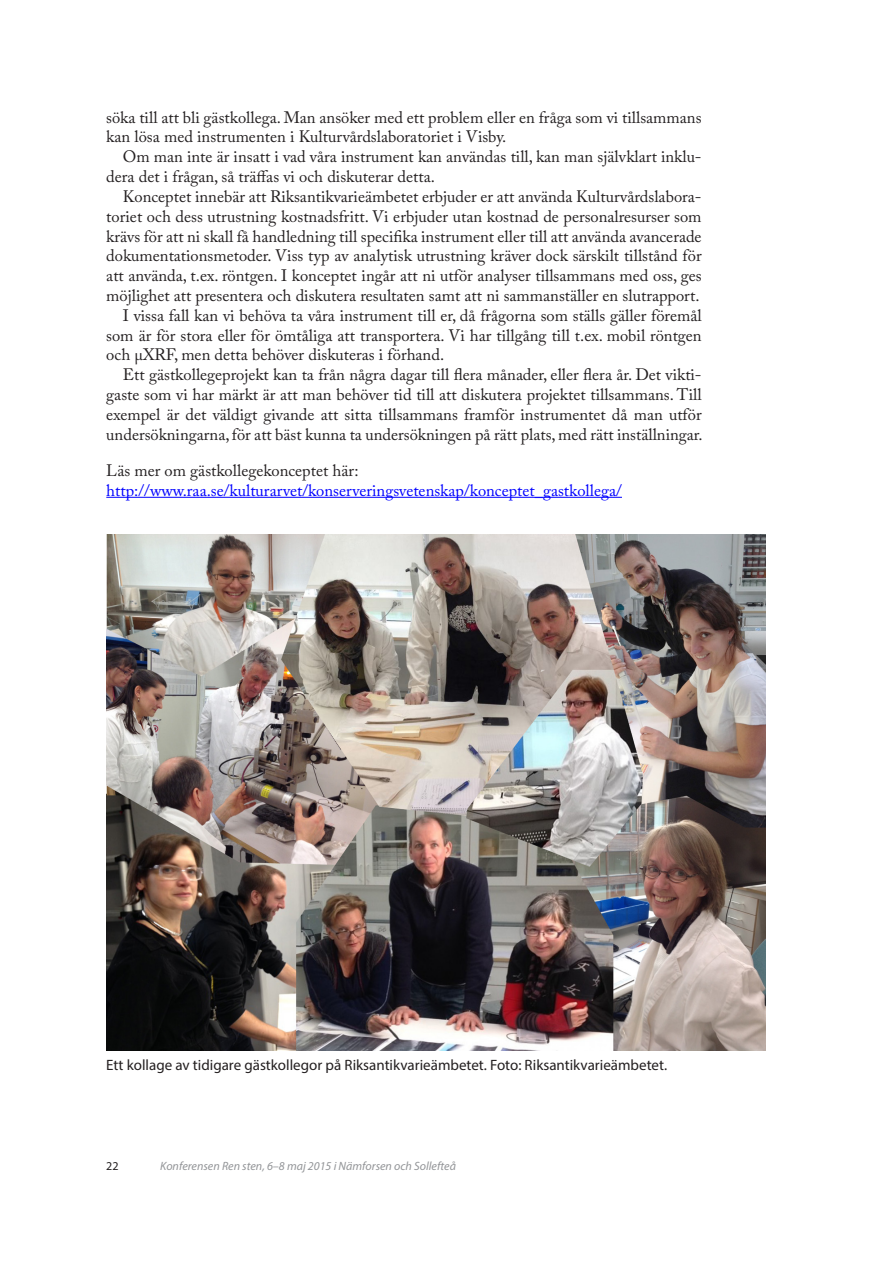
<style>
.page{position:relative;width:893px;height:1263px;background:#fff}
.page>*{position:absolute;margin:0;border:0;box-sizing:border-box;transform-origin:0 0}
.t1{font:16.5px/19.8px "Adobe Caslon Pro";color:#231f20;text-align:justify}
.t2{font:16.5px/19.8px "Adobe Caslon Pro";color:#00f}
.t3{font:15px "Myriad Pro";color:#231f20}
.t4{font:italic 12px "Myriad Pro";color:#939598}
.t5{font:12px "Myriad Pro";color:#231f20}
.s1{color:#231f20}
</style>
<div class="page">
<hr style="left:106px;top:497px;width:516px;height:1px;background:#00f">
<img style="left:106px;top:534px;width:659px;height:516px">
<p class="t1" style="left:106px;top:107px;width:597px">söka till att bli gästkollega. Man ansöker med ett problem eller en fråga som vi tillsammans kan lösa med instrumenten i Kulturvårdslaboratoriet i Visby.</p>
<p class="t1" style="left:106px;top:147px;width:597px;text-indent:16px">Om man inte är insatt i vad våra instrument kan användas till, kan man självklart inklu&shy;dera det i frågan, så träffas vi och diskuterar detta.</p>
<p class="t1" style="left:106px;top:186px;width:597px;text-indent:16px">Konceptet innebär att Riksantikvarieämbetet erbjuder er att använda Kulturvårdslabora&shy;toriet och dess utrustning kostnadsfritt. Vi erbjuder utan kostnad de personalresurser som krävs för att ni skall få handledning till specifika instrument eller till att använda avancerade dokumentationsmetoder. Viss typ av analytisk utrustning kräver dock särskilt tillstånd för att använda, t.ex. röntgen. I konceptet ingår att ni utför analyser tillsammans med oss, ges möjlighet att presentera och diskutera resultaten samt att ni sammanställer en slutrapport.</p>
<p class="t1" style="left:106px;top:305px;width:597px;text-indent:16px">I vissa fall kan vi behöva ta våra instrument till er, då frågorna som ställs gäller föremål som är för stora eller för ömtåliga att transportera. Vi har tillgång till t.ex. mobil röntgen och µXRF, men detta behöver diskuteras i förhand.</p>
<p class="t1" style="left:106px;top:364px;width:598px;text-indent:16px">Ett gästkollegeprojekt kan ta från några dagar till flera månader, eller flera år. Det vikti&shy;gaste som vi har märkt är att man behöver tid till att diskutera projektet tillsammans. Till exempel är det väldigt givande att sitta tillsammans framför instrumentet då man utför undersökningarna, för att bäst kunna ta undersökningen på rätt plats, med rätt inställningar.</p>
<p class="t2" style="left:106px;top:460px;width:517px"><span class="s1">Läs mer om gästkollegekonceptet här: </span>http://www.raa.se/kulturarvet/konserveringsvetenskap/konceptet_gastkollega/</p>
<p class="t3" style="left:106px;top:1056px;width:562px">Ett kollage av tidigare gästkollegor på Riksantikvarieämbetet. Foto: Riksantikvarieämbetet.</p>
<p class="t5" style="left:106px;top:1158px;width:14px">22</p>
<p class="t4" style="left:160px;top:1158px;width:297px">Konferensen Ren sten, 6–8 maj 2015 i Nämforsen och Sollefteå</p>
</div>
